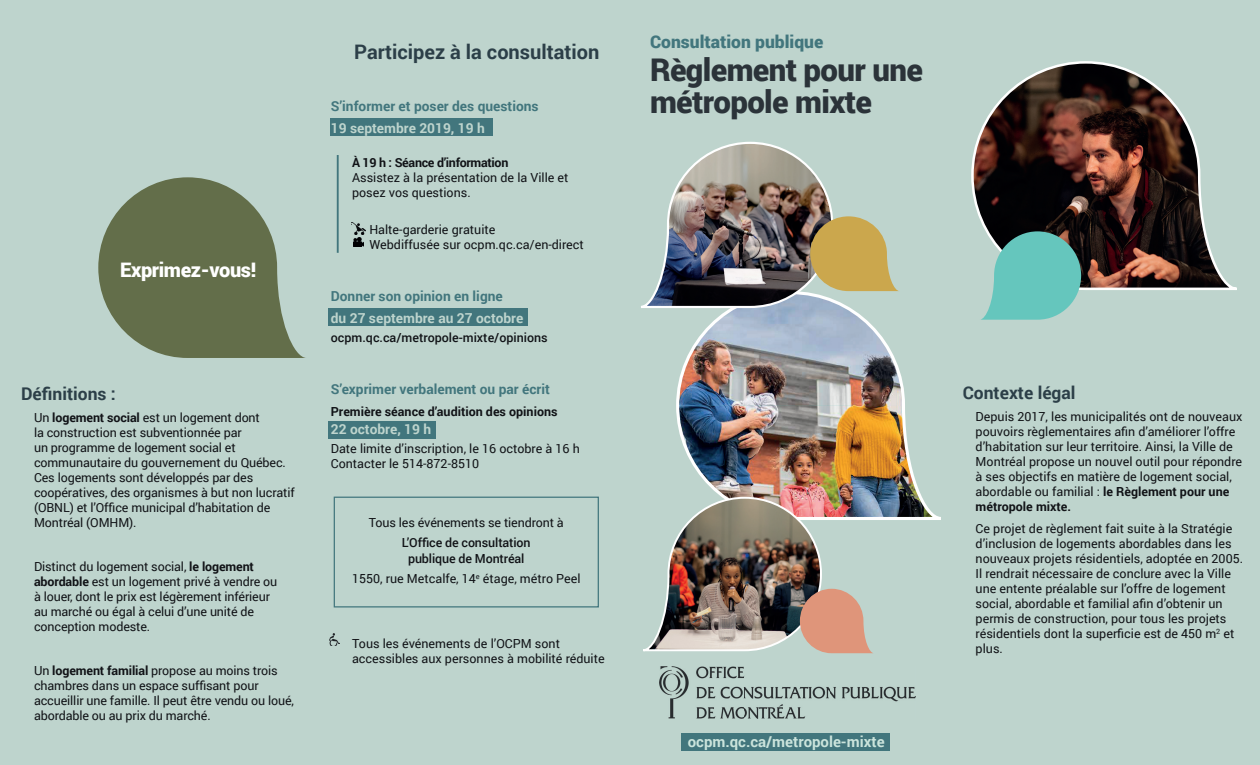
<style>
.page{position:relative;width:1260px;height:765px;background:#bed4cd}
.page>*{position:absolute;margin:0;border:0;box-sizing:border-box;transform-origin:0 0}
.t1{font:900 31.25px/32.5px "Roboto";letter-spacing:-.02em;color:#2b3339}
.t2{font:700 20px "Roboto";color:#2c3f48}
.t3{font:900 20px "Roboto";letter-spacing:-.02em;color:#fff}
.t4{font:700 17.5px "Roboto";color:#2c3f48}
.t5{font:900 17.5px "Roboto";color:#42767d}
.t6{font:700 15px "Roboto";color:#cbe4dc}
.t7{font:700 13.75px "Roboto";color:#42767d}
.t8{font:700 13.75px "Roboto";color:#bed4cd}
.t9{font:12.5px/15px "Roboto";color:#111317}
.t10{font:500 12.5px/16.2px "Roboto";letter-spacing:-.01em;color:#111317;text-align:center}
.t11{font:700 12.5px "Roboto";color:#111317}
.t12{font:700 12.5px "Roboto";letter-spacing:-.025em;color:#111317}
.s1{font-weight:700}
</style>
<div class="page">
<div style="left:330px;top:119px;width:163px;height:17px;background:#42767d"></div>
<div style="left:328px;top:309px;width:200px;height:17px;background:#42767d"></div>
<div style="left:328px;top:421px;width:108px;height:17px;background:#42767d"></div>
<div style="left:682px;top:734px;width:208px;height:17px;background:#42767d"></div>
<img style="left:676px;top:309px;width:265px;height:211px">
<img style="left:643px;top:496px;width:231px;height:157px">
<img style="left:641px;top:141px;width:258px;height:168px">
<img style="left:659px;top:667px;width:257px;height:51px">
<img style="left:351px;top:223px;width:14px;height:12px">
<svg style="left:354px;top:237px;width:10px;height:10px"></svg>
<svg style="left:971px;top:61px;width:266px;height:229px"></svg>
<svg style="left:98px;top:177px;width:208px;height:181px"></svg>
<div style="left:334px;top:497px;width:265px;height:111px;border:1px solid #42767d"></div>
<svg style="left:980px;top:231px;width:101px;height:89px"></svg>
<hr style="left:337px;top:155px;width:2px;height:98px;background:#42767d">
<svg style="left:329px;top:634px;width:11px;height:12px"></svg>
<h2 class="t3" style="left:120px;top:256px;width:138px">Exprimez-vous!</h2>
<h3 class="t4" style="left:21px;top:381px;width:96px">Définitions :</h3>
<p class="t9" style="left:34px;top:409px;width:262px">Un <span class="s1">logement social</span> est un logement dont<br>la construction est subventionnée par<br>un programme de logement social et communautaire du gouvernement du Québec.<br>Ces logements sont développés par des coopératives, des organismes à but non lucratif (OBNL) et l’Office municipal d’habitation de Montréal (OMHM).</p>
<p class="t9" style="left:34px;top:558px;width:245px">Distinct du logement social, <span class="s1">le logement abordable</span> est un logement privé à vendre ou à louer, dont le prix est légèrement inférieur au marché ou égal à celui d’une unité de conception modeste.</p>
<p class="t9" style="left:34px;top:663px;width:261px">Un <span class="s1">logement familial</span> propose au moins trois chambres dans un espace suffisant pour accueillir une famille. Il peut être vendu ou loué, abordable ou au prix du marché.</p>
<h2 class="t2" style="left:354px;top:38px;width:247px">Participez à la consultation</h2>
<p class="t7" style="left:331px;top:97px;width:209px">S’informer et poser des questions</p>
<p class="t8" style="left:331px;top:119px;width:156px">19 septembre 2019, 19 h</p>
<p class="t12" style="left:352px;top:154px;width:158px">À 19 h : Séance d’information</p>
<p class="t9" style="left:352px;top:169px;width:218px">Assistez à la présentation de la Ville et posez vos questions.</p>
<p class="t9" style="left:369px;top:221px;width:216px">Halte-garderie gratuite<br>Webdiffusée sur ocpm.qc.ca/en-direct</p>
<p class="t7" style="left:331px;top:286px;width:173px">Donner son opinion en ligne</p>
<p class="t8" style="left:331px;top:308px;width:194px">du 27 septembre au 27 octobre</p>
<p class="t10" style="left:331px;top:329px;width:218px">ocpm.qc.ca/metropole-mixte/opinions</p>
<p class="t7" style="left:331px;top:379px;width:221px">S’exprimer verbalement ou par écrit</p>
<p class="t11" style="left:331px;top:402px;width:228px">Première séance d’audition des opinions</p>
<p class="t8" style="left:331px;top:420px;width:102px">22 octobre, 19 h</p>
<p class="t9" style="left:331px;top:440px;width:250px">Date limite d’inscription, le 16 octobre à 16 h<br>Contacter le 514-872-8510</p>
<p class="t9" style="left:369px;top:515px;width:196px">Tous les événements se tiendront à</p>
<p class="t10" style="left:402px;top:534px;width:130px">L’Office de consultation publique de Montréal</p>
<p class="t9" style="left:352px;top:571px;width:230px">1550, rue Metcalfe, 14<sup>e</sup> étage, métro Peel</p>
<p class="t9" style="left:352px;top:635px;width:254px">Tous les événements de l’OCPM sont accessibles aux personnes à mobilité réduite</p>
<h3 class="t5" style="left:650px;top:30px;width:175px">Consultation publique</h3>
<h1 class="t1" style="left:650px;top:52px;width:274px">Règlement pour une métropole mixte</h1>
<p class="t6" style="left:688px;top:731px;width:198px">ocpm.qc.ca/metropole-mixte</p>
<h3 class="t4" style="left:963px;top:380px;width:114px">Contexte légal</h3>
<p class="t9" style="left:976px;top:409px;width:268px">Depuis 2017, les municipalités ont de nouveaux pouvoirs règlementaires afin d’améliorer l’offre d’habitation sur leur territoire. Ainsi, la Ville de Montréal propose un nouvel outil pour répondre à ses objectifs en matière de logement social, abordable ou familial : <span class="s1">le Règlement pour une métropole mixte.</span></p>
<p class="t9" style="left:976px;top:521px;width:269px">Ce projet de règlement fait suite à la Stratégie d’inclusion de logements abordables dans les nouveaux projets résidentiels, adoptée en 2005.<br>Il rendrait nécessaire de conclure avec la Ville une entente préalable sur l’offre de logement social, abordable et familial afin d’obtenir un permis de construction, pour tous les projets résidentiels dont la superficie est de 450 m<sup>2</sup> et plus.</p>
</div>
